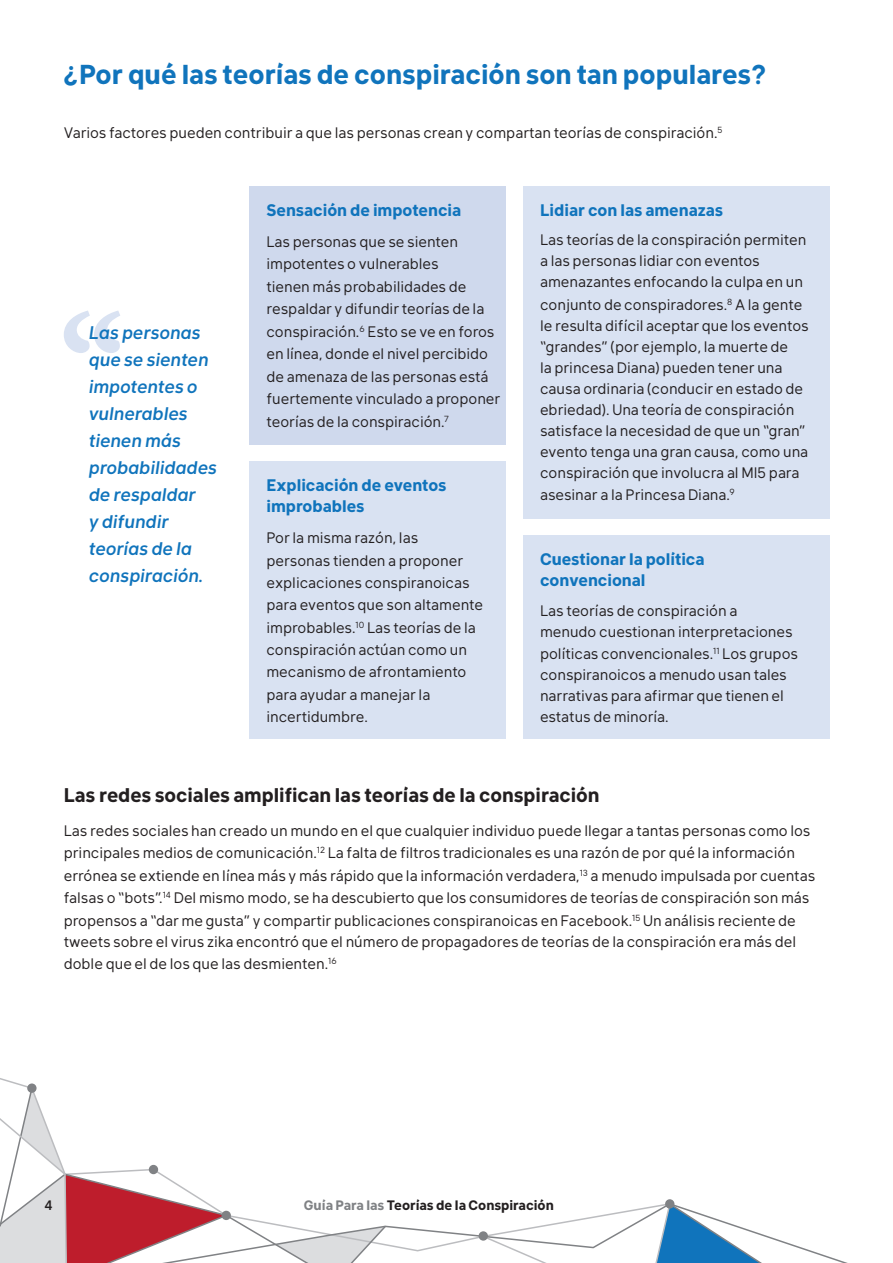
<style>
.page{position:relative;width:893px;height:1263px;background:#fff}
.page>*{position:absolute;margin:0;border:0;box-sizing:border-box;transform-origin:0 0}
.Heading{font:700 27px "Klima";color:#1074bc}
.Subheading{font:700 19.5px "Klima";color:#231f20}
.QuoteBlue{font:italic 500 18px/27px "Klima";color:#1074bc}
.Subheading_Blue_11pt{font:700 16.5px/21px "Klima";color:#1074bc}
.Body_Text{font:15px/21px "Klima";color:#231f20}
.t1{font:700 13.5px "Klima";color:#231f20}
.t2{font:500 13.5px "Klima";color:#231f20}
.Body_Text-2{font:8.7px "Klima";color:#231f20}
.s1{color:#808285}
</style>
<div class="page">
<svg style="left:0;top:1078px;width:848px;height:185px"></svg>
<div style="left:149px;top:1165px;width:9px;height:9px;background:#808285;border-radius:50%"></div>
<div style="left:249px;top:186px;width:257px;height:258px;background:#cfd9ed"></div>
<div style="left:523px;top:186px;width:306px;height:333px;background:#d9e2f2"></div>
<div style="left:249px;top:462px;width:257px;height:277px;background:#d9e2f2"></div>
<div style="left:523px;top:535px;width:306px;height:204px;background:#d9e2f2"></div>
<svg style="left:64px;top:311px;width:56px;height:42px"></svg>
<p class="Heading" style="left:64px;top:51px;width:704px">¿Por qué las teorías de conspiración son tan populares?</p>
<p class="Body_Text" style="left:64px;top:120px;width:660px">Varios factores pueden contribuir a que las personas crean y compartan teorías de conspiración.<sup>5</sup></p>
<p class="QuoteBlue" style="left:89px;top:317px;width:130px">Las personas que se sienten impotentes o vulnerables tienen más probabilidades de respaldar<br>y difundir teorías de la conspiración.</p>
<p class="Subheading_Blue_11pt" style="left:266px;top:197px;width:196px">Sensación de impotencia</p>
<p class="Body_Text" style="left:266px;top:228px;width:235px;line-height:22.5px">Las personas que se sienten impotentes o vulnerables<br>tienen más probabilidades de respaldar y difundir teorías de la conspiración.<sup>6</sup> Esto se ve en foros en línea, donde el nivel percibido de amenaza de las personas está fuertemente vinculado a proponer teorías de la conspiración.<sup>7</sup></p>
<p class="Subheading_Blue_11pt" style="left:540px;top:197px;width:185px">Lidiar con las amenazas</p>
<p class="Body_Text" style="left:540px;top:228px;width:268px">Las teorías de la conspiración permiten a las personas lidiar con eventos amenazantes enfocando la culpa en un</p>
<p class="Body_Text" style="left:540px;top:292px;width:270px">conjunto de conspiradores.<sup>8</sup> A la gente le resulta difícil aceptar que los eventos “grandes” (por ejemplo, la muerte de<br>la princesa Diana) pueden tener una causa ordinaria (conducir en estado de ebriedad). Una teoría de conspiración satisface la necesidad de que un “gran” evento tenga una gran causa, como una conspiración que involucra al MI5 para</p>
<p class="Body_Text" style="left:540px;top:483px;width:191px">asesinar a la Princesa Diana.</p>
<p class="Subheading_Blue_11pt" style="left:266px;top:473px;width:182px">Explicación de eventos</p>
<p class="Body_Text-2" style="left:729px;top:485px;width:7px">9</p>
<p class="Subheading_Blue_11pt" style="left:266px;top:494px;width:99px">improbables</p>
<p class="Body_Text" style="left:266px;top:525px;width:218px;line-height:22.4px">Por la misma razón, las personas tienden a proponer explicaciones conspiranoicas para eventos que son altamente improbables.<sup>10</sup> Las teorías de la conspiración actúan como un mecanismo de afrontamiento para ayudar a manejar la incertidumbre.</p>
<p class="Subheading_Blue_11pt" style="left:540px;top:547px;width:166px">Cuestionar la política convencional</p>
<p class="Body_Text" style="left:540px;top:598px;width:254px">Las teorías de conspiración a menudo cuestionan interpretaciones</p>
<p class="Body_Text" style="left:540px;top:642px;width:259px">políticas convencionales.<sup>11</sup> Los grupos conspiranoicos a menudo usan tales narrativas para afirmar que tienen el estatus de minoría.</p>
<p class="Subheading" style="left:64px;top:778px;width:537px">Las redes sociales amplifican las teorías de la conspiración</p>
<p class="Body_Text" style="left:64px;top:817px;width:753px;line-height:22.5px">Las redes sociales han creado un mundo en el que cualquier individuo puede llegar a tantas personas como los principales medios de comunicación.<sup>12</sup> La falta de filtros tradicionales es una razón de por qué la información errónea se extiende en línea más y más rápido que la información verdadera,<sup>13</sup> a menudo impulsada por cuentas falsas o “bots”.<sup>14</sup> Del mismo modo, se ha descubierto que los consumidores de teorías de conspiración son más propensos a “dar me gusta” y compartir publicaciones conspiranoicas en Facebook.<sup>15</sup> Un análisis reciente de</p>
<p class="Body_Text" style="left:64px;top:928px;width:734px;line-height:22.5px">tweets sobre el virus zika encontró que el número de propagadores de teorías de la conspiración era más del doble que el de los que las desmienten.<sup>16</sup></p>
<p class="t2" style="left:45px;top:1193px;width:10px">4</p>
<p class="t1" style="left:304px;top:1193px;width:251px"><span class="s1">Guía Para las</span> Teorías de la Conspiración</p>
</div>
